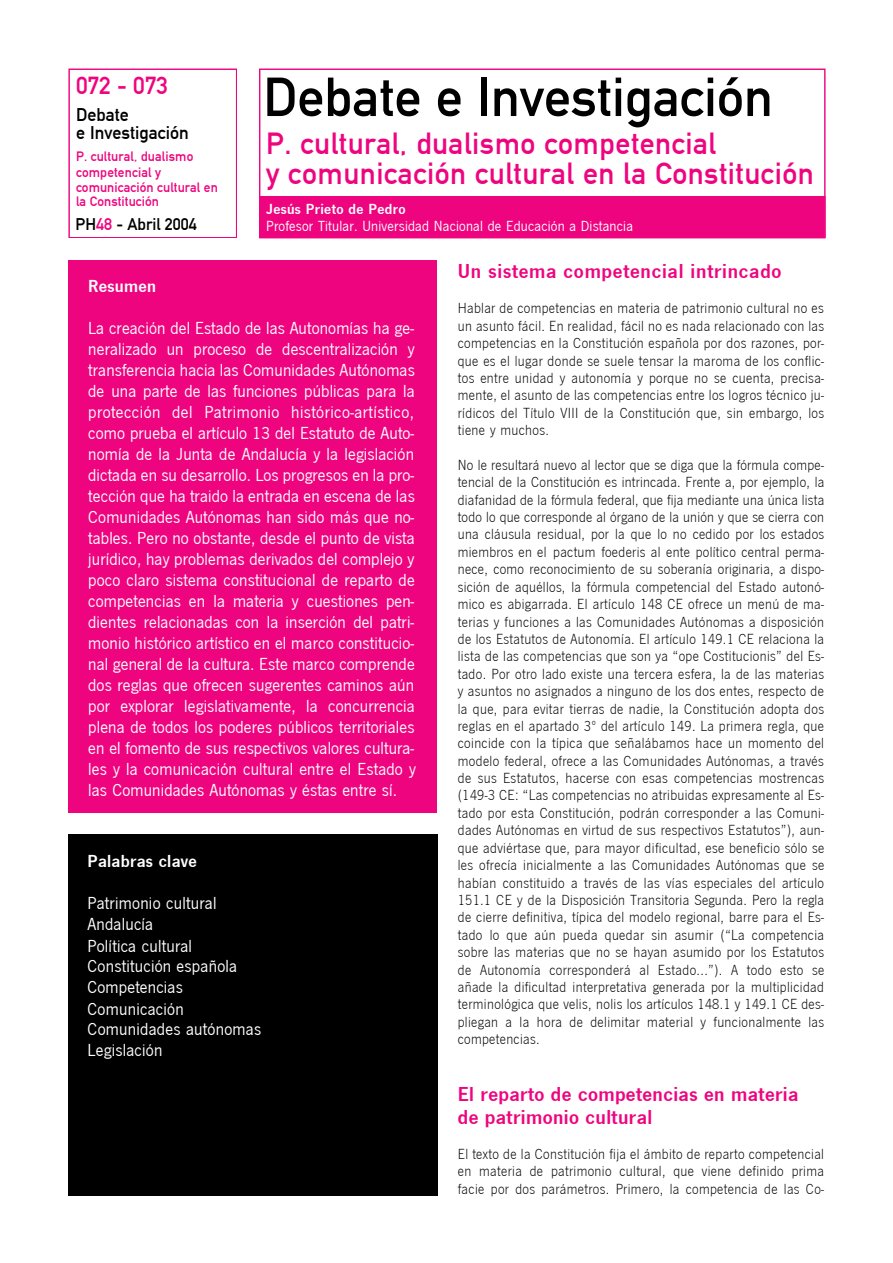
<style>
.page{position:relative;width:893px;height:1263px;background:#fff}
.page>*{position:absolute;margin:0;border:0;box-sizing:border-box;transform-origin:0 0}
.t1{font:54px "DIN Mittelschrift";color:#000}
.t2{font:29.85px/30.3px "DIN Mittelschrift";letter-spacing:.015em;color:#ef047f}
.t3{font:24.15px "DIN Mittelschrift";letter-spacing:-.005em;color:#ef047f}
.t4{font:700 20.85px/22.6px "News Got T Dem";letter-spacing:.02em;color:#ef047f}
.t5{font:18px/21px "News Got T";letter-spacing:.015em;color:#fff;text-align:justify}
.t6{font:700 18px "News Got T Dem";letter-spacing:.015em;color:#fff}
.t7{font:18px/18px "DIN Mittelschrift";color:#000}
.t8{font:16.5px "DIN Mittelschrift";color:#000}
.t9{font:15.15px/17.4px "News Got T Lig";letter-spacing:.025em;color:#000;text-align:justify}
.t10{font:15.15px "News Got T";letter-spacing:.015em;color:#fff}
.t11{font:700 15.15px "News Got T Dem";letter-spacing:.025em;color:#fff}
.t12{font:13.35px/15px "DIN Mittelschrift";letter-spacing:.005em;color:#ef047f}
.s1{color:#ef047f}
</style>
<div class="page">
<div style="left:68px;top:260px;width:369px;height:553px;background:#ef047f"></div>
<div style="left:68px;top:834px;width:369px;height:361px;background:#000"></div>
<svg style="left:259px;top:69px;width:566px;height:127px"></svg>
<div style="left:259px;top:196px;width:566px;height:42px;background:#ef047f"></div>
<svg style="left:68px;top:69px;width:169px;height:169px"></svg>
<h3 class="t3" style="left:76px;top:72px;width:93px">072 - 073</h3>
<p class="t7" style="left:76px;top:106px;width:114px">Debate<br>e Investigación</p>
<p class="t12" style="left:76px;top:149px;width:143px">P. cultural, dualismo competencial y comunicación cultural en la Constitución</p>
<p class="t8" style="left:76px;top:215px;width:122px">PH<span class="s1">48</span> - Abril 2004</p>
<h1 class="t1" style="left:263px;top:65px;width:511px">Debate e Investigación</h1>
<h2 class="t2" style="left:266px;top:129px;width:549px">P. cultural, dualismo competencial<br>y comunicación cultural en la Constitución</h2>
<p class="t11" style="left:266px;top:200px;width:141px">Jesús Prieto de Pedro</p>
<p class="t10" style="left:266px;top:218px;width:368px">Profesor Titular. Universidad Nacional de Educación a Distancia</p>
<p class="t6" style="left:88px;top:276px;width:69px">Resumen</p>
<p class="t5" style="left:88px;top:317px;width:329px">La creación del Estado de las Autonomías ha ge&shy;neralizado un proceso de descentralización y transferencia hacia las Comunidades Autónomas de una parte de las funciones públicas para la protección del Patrimonio histórico-artístico, como prueba el artículo 13 del Estatuto de Auto&shy;nomía de la Junta de Andalucía y la legislación dictada en su desarrollo. Los progresos en la pro&shy;tección que ha traido la entrada en escena de las Comunidades Autónomas han sido más que no&shy;tables. Pero no obstante, desde el punto de vista jurídico, hay problemas derivados del complejo y poco claro sistema constitucional de reparto de competencias en la materia y cuestiones pen&shy;dientes relacionadas con la inserción del patri&shy;monio histórico artístico en el marco constitucio&shy;nal general de la cultura. Este marco comprende dos reglas que ofrecen sugerentes caminos aún por explorar legislativamente, la concurrencia plena de todos los poderes públicos territoriales en el fomento de sus respectivos valores cultura&shy;les y la comunicación cultural entre el Estado y las Comunidades Autónomas y éstas entre sí.</p>
<p class="t6" style="left:87px;top:851px;width:111px">Palabras clave</p>
<p class="t5" style="left:87px;top:893px;width:175px;text-align:left">Patrimonio cultural<br>Andalucía<br>Política cultural<br>Constitución española<br>Competencias<br>Comunicación<br>Comunidades autónomas<br>Legislación</p>
<h3 class="t4" style="left:458px;top:260px;width:325px">Un sistema competencial intrincado</h3>
<p class="t9" style="left:458px;top:299px;width:368px">Hablar de competencias en materia de patrimonio cultural no es un asunto fácil. En realidad, fácil no es nada relacionado con las competencias en la Constitución española por dos razones, por&shy;que es el lugar donde se suele tensar la maroma de los conflic&shy;tos entre unidad y autonomía y porque no se cuenta, precisa&shy;mente, el asunto de las competencias entre los logros técnico ju&shy;rídicos del Título VIII de la Constitución que, sin embargo, los tiene y muchos.</p>
<p class="t9" style="left:458px;top:456px;width:368px">No le resultará nuevo al lector que se diga que la fórmula compe&shy;tencial de la Constitución es intrincada. Frente a, por ejemplo, la diafanidad de la fórmula federal, que fija mediante una única lista todo lo que corresponde al órgano de la unión y que se cierra con una cláusula residual, por la que lo no cedido por los estados miembros en el pactum foederis al ente político central perma&shy;nece, como reconocimiento de su soberanía originaria, a dispo&shy;sición de aquéllos, la fórmula competencial del Estado autonó&shy;mico es abigarrada. El artículo 148 CE ofrece un menú de ma&shy;terias y funciones a las Comunidades Autónomas a disposición de los Estatutos de Autonomía. El artículo 149.1 CE relaciona la lista de las competencias que son ya “ope Costitucionis” del Es&shy;tado. Por otro lado existe una tercera esfera, la de las materias y asuntos no asignados a ninguno de los dos entes, respecto de la que, para evitar tierras de nadie, la Constitución adopta dos reglas en el apartado 3º del artículo 149. La primera regla, que coincide con la típica que señalábamos hace un momento del modelo federal, ofrece a las Comunidades Autónomas, a través de sus Estatutos, hacerse con esas competencias mostrencas (149-3 CE: “Las competencias no atribuidas expresamente al Es&shy;tado por esta Constitución, podrán corresponder a las Comuni&shy;dades Autónomas en virtud de sus respectivos Estatutos”), aun&shy;que adviértase que, para mayor dificultad, ese beneficio sólo se les ofrecía inicialmente a las Comunidades Autónomas que se habían constituido a través de las vías especiales del artículo 151.1 CE y de la Disposición Transitoria Segunda. Pero la regla de cierre definitiva, típica del modelo regional, barre para el Es&shy;tado lo que aún pueda quedar sin asumir (“La competencia sobre las materias que no se hayan asumido por los Estatutos de Autonomía corresponderá al Estado...”). A todo esto se añade la dificultad interpretativa generada por la multiplicidad terminológica que velis, nolis los artículos 148.1 y 149.1 CE des&shy;pliegan a la hora de delimitar material y funcionalmente las competencias.</p>
<h3 class="t4" style="left:458px;top:1082px;width:342px">El reparto de competencias en materia de patrimonio cultural</h3>
<p class="t9" style="left:458px;top:1144px;width:368px">El texto de la Constitución fija el ámbito de reparto competencial en materia de patrimonio cultural, que viene definido prima facie por dos parámetros. Primero, la competencia de las Co-</p>
</div>
